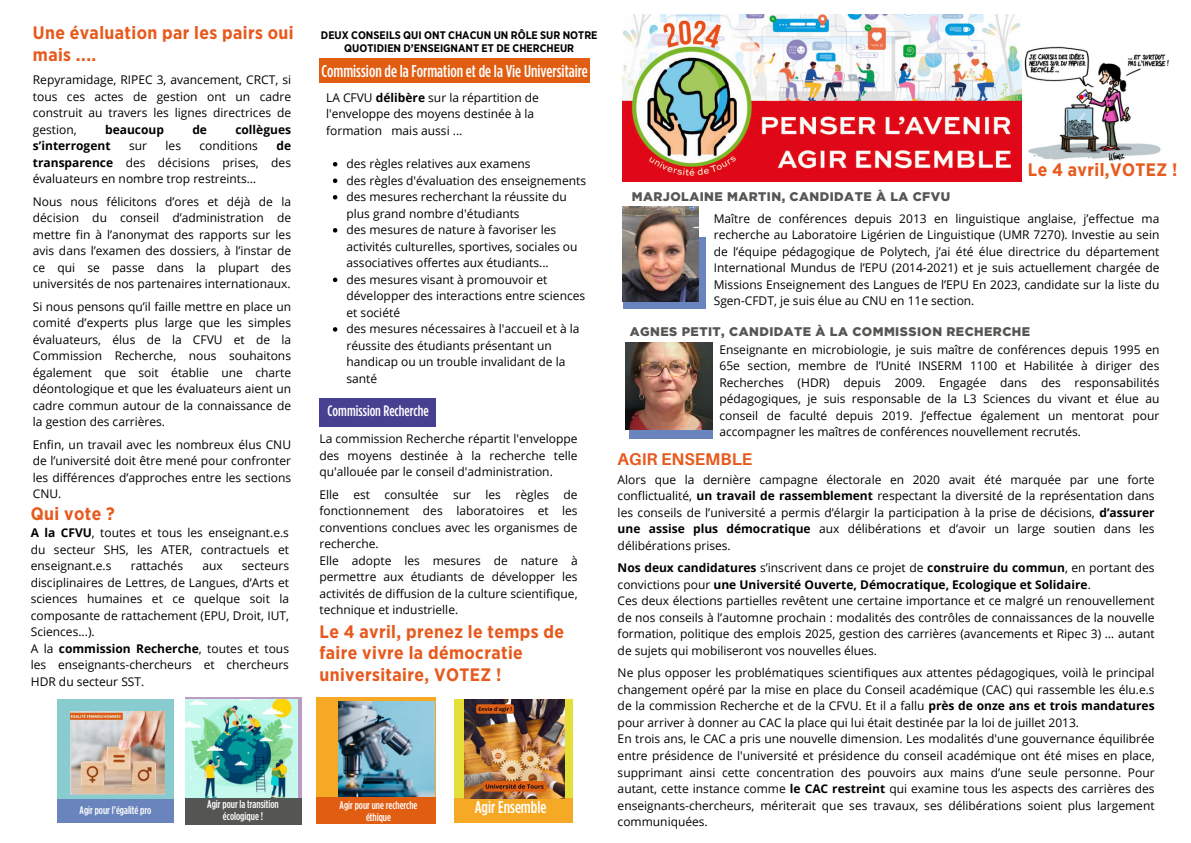
<style>
.page{position:relative;width:1191px;height:843px;background:#fff}
.page>*{position:absolute;margin:0;border:0;box-sizing:border-box;transform-origin:0 0}
.t1{font:700 18px/21.8px "Gotham Narrow";letter-spacing:.02em;color:#e7591c}
.t2{font:500 17.1px "Gotham Condensed";color:#fff}
.t3{font:700 17px "Aileron";color:#e7591c}
.t4{font:500 15.1px "Gotham Condensed";color:#fff}
.t5{font:900 12.5px "Gotham";letter-spacing:.035em;color:#555554}
.t6{font:12px/16.5px "Open Sans";color:#000;text-align:justify}
.t7{font:700 12px "Open Sans";color:#000}
.t8{font:500 11.1px/12.1px "Gotham Condensed";color:#fff;text-align:center}
.t9{font:700 11px/12.8px "Gotham Narrow";color:#000;text-align:center}
.s1{font-weight:700}
</style>
<div class="page">
<img style="left:1020px;top:46px;width:149px;height:136px">
<img style="left:622px;top:15px;width:399px;height:166px">
<div style="left:319px;top:58px;width:270px;height:24px;background:#e15d12"></div>
<div style="left:57px;top:699px;width:116px;height:100px;background:#89cccf"></div>
<div style="left:57px;top:799px;width:116px;height:24px;background:#6a85be"></div>
<img style="left:71px;top:711px;width:94px;height:83px">
<div style="left:185px;top:697px;width:117px;height:101px;background:#bb9ac4"></div>
<img style="left:185px;top:699px;width:113px;height:98px">
<div style="left:185px;top:797px;width:117px;height:27px;background:#555554"></div>
<div style="left:316px;top:696px;width:120px;height:104px;background:#f6a924"></div>
<img style="left:339px;top:701px;width:96px;height:95px">
<div style="left:316px;top:796px;width:120px;height:27px;background:#e15d12"></div>
<div style="left:454px;top:699px;width:118px;height:99px;background:#e4e039"></div>
<div style="left:454px;top:798px;width:118px;height:24px;background:#f6a924"></div>
<img style="left:464px;top:699px;width:100px;height:99px">
<div style="left:623px;top:237px;width:82px;height:71px;background:#6a85be"></div>
<svg style="left:333px;top:162px;width:4px;height:4px"></svg>
<svg style="left:333px;top:178px;width:4px;height:5px"></svg>
<svg style="left:333px;top:195px;width:4px;height:4px"></svg>
<svg style="left:333px;top:228px;width:4px;height:4px"></svg>
<svg style="left:333px;top:277px;width:4px;height:5px"></svg>
<svg style="left:333px;top:327px;width:4px;height:4px"></svg>
<div style="left:319px;top:398px;width:116px;height:29px;background:#474090"></div>
<img style="left:622px;top:206px;width:77px;height:96px">
<div style="left:629px;top:414px;width:84px;height:24px;background:#6a85be"></div>
<img style="left:625px;top:342px;width:87px;height:87px">
<h4 class="t1" style="left:33px;top:23px;width:262px">Une évaluation par les pairs oui mais ....</h4>
<h4 class="t6" style="left:33px;top:71px;width:260px">Repyramidage, RIPEC 3, avancement, CRCT, si tous ces actes de gestion ont un cadre construit au travers les lignes directrices de gestion,</h4>
<h4 class="t7" style="left:105px;top:121px;width:60px">beaucoup</h4>
<h4 class="t7" style="left:192px;top:121px;width:16px">de</h4>
<h4 class="t7" style="left:235px;top:121px;width:57px">collègues</h4>
<h4 class="t7" style="left:33px;top:137px;width:79px">s’interrogent</h4>
<h4 class="t6" style="left:129px;top:137px;width:19px">sur</h4>
<h4 class="t6" style="left:166px;top:137px;width:17px">les</h4>
<h4 class="t6" style="left:199px;top:137px;width:60px">conditions</h4>
<h4 class="t6" style="left:33px;top:137px;width:260px;text-indent:243px"><span class="s1">de transparence</span> des décisions prises, des évaluateurs en nombre trop restreints…</h4>
<p class="t6" style="left:33px;top:193px;width:260px">Nous nous félicitons d’ores et déjà de la décision du conseil d’administration de mettre fin à l’anonymat des rapports sur les avis dans l’examen des dossiers, à l’instar de ce qui se passe dans la plupart des universités de nos partenaires internationaux.</p>
<p class="t6" style="left:33px;top:298px;width:260px">Si nous pensons qu’il faille mettre en place un comité d’experts plus large que les simples évaluateurs, élus de la CFVU et de la Commission Recherche, nous souhaitons également que soit établie une charte déontologique et que les évaluateurs aient un cadre commun autour de la connaissance de la gestion des carrières.</p>
<p class="t6" style="left:33px;top:436px;width:260px">Enfin, un travail avec les nombreux élus CNU de l’université doit être mené pour confronter les différences d’approches entre les sections CNU.</p>
<h4 class="t1" style="left:31px;top:503px;width:85px">Qui vote ?</h4>
<h4 class="t6" style="left:31px;top:524px;width:260px"><span class="s1">A la CFVU</span>, toutes et tous les enseignant.e.s du secteur SHS, les ATER, contractuels et enseignant.e.s</h4>
<h4 class="t6" style="left:131px;top:557px;width:54px">rattachés</h4>
<h4 class="t6" style="left:202px;top:557px;width:22px">aux</h4>
<h4 class="t6" style="left:31px;top:557px;width:260px;text-align:left;text-indent:211px">secteurs disciplinaires de Lettres, de Langues, d’Arts et sciences humaines et ce quelque soit la composante de rattachement (EPU, Droit, IUT,<br>Sciences...).<br>A la <span class="s1">commission Recherche</span>, toutes et tous les enseignants-chercheurs et chercheurs<br>HDR du secteur SST.</h4>
<h4 class="t9" style="left:321px;top:30px;width:278px">DEUX CONSEILS QUI ONT CHACUN UN RÔLE SUR NOTRE<br>QUOTIDIEN D’ENSEIGNANT ET DE CHERCHEUR</h4>
<p class="t2" style="left:321px;top:63px;width:268px">Commission de la Formation et de la Vie Universitaire</p>
<p class="t6" style="left:326px;top:89px;width:214px;text-align:left">LA CFVU <span class="s1">délibère</span> sur la répartition de l'enveloppe des moyens destinée à la formation mais aussi ...</p>
<p class="t6" style="left:346px;top:155px;width:185px">des règles relatives aux examens</p>
<p class="t6" style="left:346px;top:171px;width:241px">des règles d'évaluation des enseignements</p>
<p class="t6" style="left:346px;top:188px;width:222px">des mesures recherchant la réussite du plus grand nombre d'étudiants</p>
<h2 class="t6" style="left:346px;top:221px;width:232px;text-align:left">des mesures de nature à favoriser les activités culturelles, sportives, sociales ou associatives offertes aux étudiants...</h2>
<h4 class="t6" style="left:346px;top:270px;width:240px;text-align:left">des mesures visant à promouvoir et développer des interactions entre sciences et société</h4>
<h4 class="t6" style="left:346px;top:320px;width:234px;text-align:left">des mesures nécessaires à l'accueil et à la réussite des étudiants présentant un handicap ou un trouble invalidant de la santé</h4>
<h1 class="t4" style="left:327px;top:404px;width:103px">Commission Recherche</h1>
<h3 class="t6" style="left:319px;top:430px;width:260px">La commission Recherche répartit l'enveloppe des moyens destinée à la recherche telle qu'allouée par le conseil d'administration.</h3>
<p class="t6" style="left:319px;top:485px;width:260px;text-align:left">Elle est consultée sur les règles de fonctionnement des laboratoires et les conventions conclues avec les organismes de recherche.<br>Elle adopte les mesures de nature à permettre aux étudiants de développer les activités de diffusion de la culture scientifique, technique et industrielle.</p>
<h1 class="t1" style="left:319px;top:621px;width:246px">Le 4 avril, prenez le temps de faire vivre la démocratie universitaire, VOTEZ !</h1>
<h4 class="t8" style="left:80px;top:804px;width:73px">Agir pour l’égalité pro</h4>
<h4 class="t8" style="left:207px;top:798px;width:73px">Agir pour la transition écologique !</h4>
<h4 class="t8" style="left:339px;top:799px;width:79px">Agir pour une recherche éthique</h4>
<p class="t2" style="left:474px;top:799px;width:73px">Agir Ensemble</p>
<h1 class="t5" style="left:631px;top:191px;width:320px">MARJOLAINE MARTIN, CANDIDATE À LA CFVU</h1>
<h4 class="t1" style="left:1027px;top:160px;width:151px">Le 4 avril,VOTEZ !</h4>
<p class="t6" style="left:713px;top:210px;width:447px">Maître de conférences depuis 2013 en linguistique anglaise, j’effectue ma recherche au Laboratoire Ligérien de Linguistique (UMR 7270). Investie au sein de l’équipe pédagogique de Polytech, j’ai été élue directrice du département International Mundus de l’EPU (2014-2021) et je suis actuellement chargée de Missions Enseignement des Langues de l’EPU En 2023, candidate sur la liste du Sgen-CFDT, je suis élue au CNU en 11e section.</p>
<p class="t5" style="left:629px;top:326px;width:402px">AGNES PETIT, CANDIDATE À LA COMMISSION RECHERCHE</p>
<p class="t6" style="left:719px;top:341px;width:441px">Enseignante en microbiologie, je suis maître de conférences depuis 1995 en 65e section, membre de l’Unité INSERM 1100 et Habilitée à diriger des Recherches (HDR) depuis 2009. Engagée dans des responsabilités pédagogiques, je suis responsable de la L3 Sciences du vivant et élue au conseil de faculté depuis 2019. J’effectue également un mentorat pour accompagner les maîtres de conférences nouvellement recrutés.</p>
<h1 class="t3" style="left:617px;top:448px;width:136px">AGIR ENSEMBLE</h1>
<h1 class="t6" style="left:617px;top:470px;width:538px">Alors que la dernière campagne électorale en 2020 avait été marquée par une forte conflictualité, <span class="s1">un travail de rassemblement</span> respectant la diversité de la représentation dans les conseils de l’université a permis d’élargir la participation à la prise de décisions, <span class="s1">d’assurer une assise plus démocratique</span> aux délibérations et d’avoir un large soutien dans les délibérations prises.</h1>
<h3 class="t6" style="left:617px;top:559px;width:538px;text-align:left"><span class="s1">Nos deux candidatures</span> s’inscrivent dans ce projet de <span class="s1">construire du commun</span>, en portant des convictions pour <span class="s1">une Université Ouverte, Démocratique, Ecologique et Solidaire</span>.<br>Ces deux élections partielles revêtent une certaine importance et ce malgré un renouvellement de nos conseils à l’automne prochain : modalités des contrôles de connaissances de la nouvelle formation, politique des emplois 2025, gestion des carrières (avancements et Ripec 3) … autant de sujets qui mobiliseront vos nouvelles élues.</h3>
<p class="t6" style="left:617px;top:664px;width:538px;text-align:left">Ne plus opposer les problématiques scientifiques aux attentes pédagogiques, voilà le principal changement opéré par la mise en place du Conseil académique (CAC) qui rassemble les élu.e.s de la commission Recherche et de la CFVU. Et il a fallu <span class="s1">près de onze ans et trois mandatures </span>pour arriver à donner au CAC la place qui lui était destinée par la loi de juillet 2013.<br>En trois ans, le CAC a pris une nouvelle dimension. Les modalités d'une gouvernance équilibrée entre présidence de l'université et présidence du conseil académique ont été mises en place, supprimant ainsi cette concentration des pouvoirs aux mains d’une seule personne. Pour autant, cette instance comme <span class="s1">le CAC restreint</span> qui examine tous les aspects des carrières des enseignants-chercheurs, mériterait que ses travaux, ses délibérations soient plus largement communiquées.</p>
</div>
